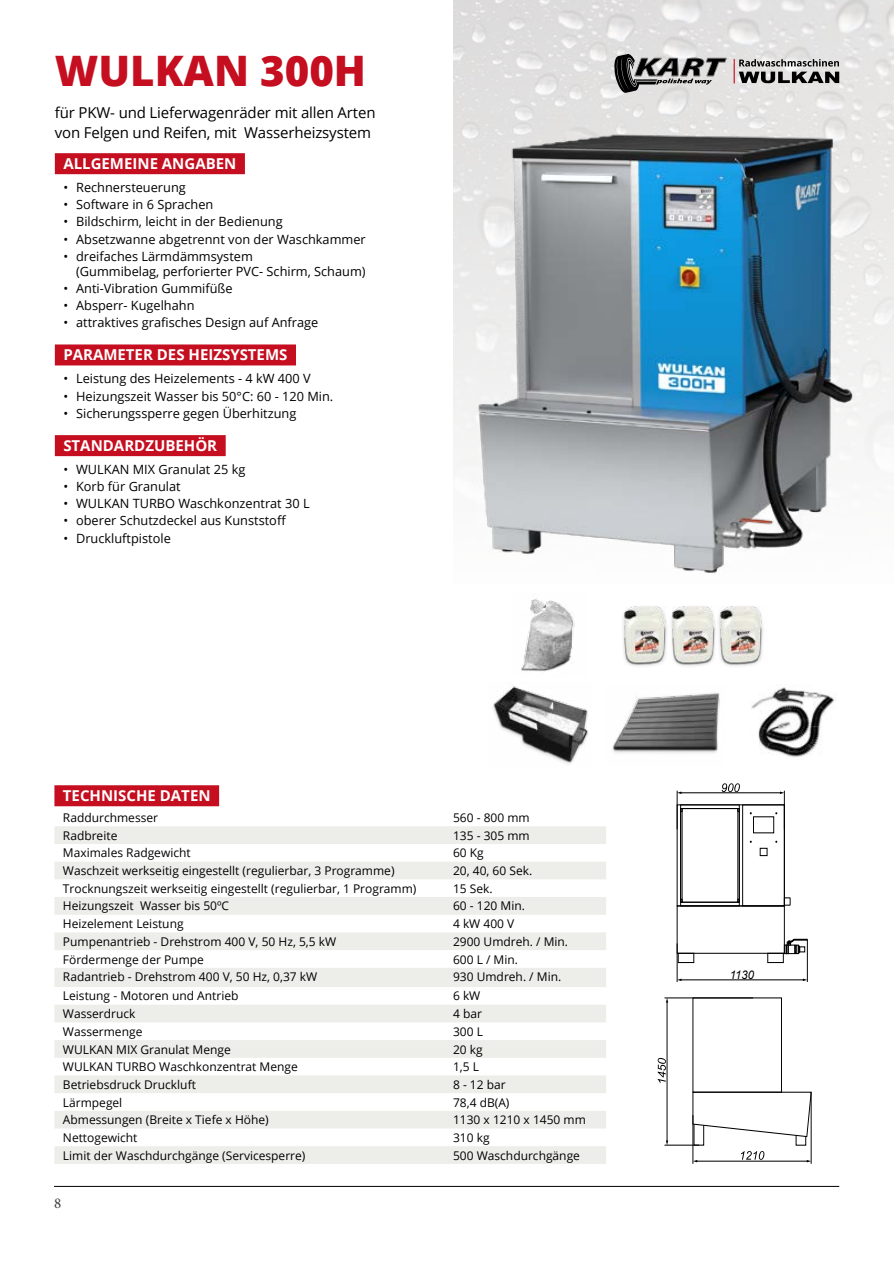
<style>
.page{position:relative;width:894px;height:1263px;background:#fff}
.page>*{position:absolute;margin:0;border:0;box-sizing:border-box;transform-origin:0 0}
.t1{font:800 42px "Open Sans";color:#c50e1f}
.t2{font:15px/19.5px "Open Sans";letter-spacing:-.01em;color:#000}
.t3{font:700 15px "Open Sans";color:#fff}
.t4{font:15px "Minion Pro";color:#3e3d40}
.t5{font:12.75px/15px "Open Sans";color:#000}
.t6{font:12px "Open Sans";color:#000}
.t7{font:italic 12px "Arial";color:#000;scale:.94 1}
</style>
<div class="page">
<img style="left:453px;top:0;width:440px;height:115px">
<hr style="left:54px;top:1186px;width:785px;height:1px;background:#000">
<svg style="left:613px;top:54px;width:113px;height:39px;background:#8e8d8d"></svg>
<svg style="left:733px;top:59px;width:106px;height:24px;background:#8d8a8a"></svg>
<div style="left:54px;top:785px;width:165px;height:21px;background:#c50e1f"></div>
<div style="left:55px;top:153px;width:190px;height:21px;background:#c50e1f"></div>
<div style="left:55px;top:344px;width:241px;height:21px;background:#c50e1f"></div>
<div style="left:55px;top:435px;width:171px;height:21px;background:#c50e1f"></div>
<svg style="left:54px;top:826px;width:552px;height:338px"></svg>
<img style="left:612px;top:693px;width:108px;height:60px">
<img style="left:751px;top:687px;width:86px;height:70px">
<img style="left:521px;top:598px;width:54px;height:74px">
<div style="left:620px;top:605px;width:49px;height:65px;background:#000;opacity:.2"></div>
<img style="left:624px;top:606px;width:45px;height:58px">
<div style="left:669px;top:605px;width:48px;height:65px;background:#000;opacity:.2"></div>
<div style="left:716px;top:605px;width:49px;height:65px;background:#000;opacity:.2"></div>
<img style="left:493px;top:686px;width:95px;height:78px">
<div style="left:692px;top:997px;width:90px;height:95px;border:1px solid #000"></div>
<hr style="left:664px;top:998px;width:89px;height:1px;background:#000">
<hr style="left:664px;top:1145px;width:35px;height:1px;background:#000">
<hr style="left:667px;top:1002px;width:1px;height:139px;background:#000">
<svg style="left:657px;top:1058px;width:9px;height:25px"></svg>
<hr style="left:692px;top:1115px;width:1px;height:49px;background:#000">
<hr style="left:811px;top:1092px;width:1px;height:72px;background:#000">
<svg style="left:692px;top:1091px;width:120px;height:71px"></svg>
<svg style="left:721px;top:783px;width:19px;height:9px"></svg>
<hr style="left:677px;top:943px;width:1px;height:39px;background:#000">
<hr style="left:807px;top:940px;width:1px;height:42px;background:#000">
<hr style="left:680px;top:979px;width:123px;height:1px;background:#000">
<hr style="left:784px;top:791px;width:1px;height:38px;background:#000">
<hr style="left:677px;top:791px;width:1px;height:38px;background:#000">
<hr style="left:680px;top:792px;width:100px;height:1px;background:#000">
<div style="left:759px;top:848px;width:8px;height:8px;border:1px solid #000"></div>
<div style="left:676px;top:905px;width:108px;height:49px;border:1px solid #000"></div>
<div style="left:678px;top:953px;width:16px;height:10px;border:1px solid #000"></div>
<div style="left:767px;top:953px;width:16px;height:10px;border:1px solid #000"></div>
<div style="left:742px;top:804px;width:42px;height:102px;border:1px solid #000"></div>
<div style="left:680px;top:804px;width:59px;height:102px;border:1px solid #000"></div>
<div style="left:680px;top:808px;width:59px;height:95px;border:1px solid #000"></div>
<div style="left:681px;top:808px;width:57px;height:95px;border:1px solid #000"></div>
<div style="left:784px;top:897px;width:6px;height:8px;border:1px solid #000"></div>
<svg style="left:784px;top:938px;width:24px;height:17px"></svg>
<img style="left:453px;top:115px;width:440px;height:458px">
<h1 class="t1" style="left:55px;top:39px;width:74px">WULKAN</h1>
<h1 class="t1" style="left:260px;top:39px;width:101px">300H</h1>
<p class="t2" style="left:55px;top:103px;width:322px">für PKW- und Lieferwagenräder mit allen Arten von Felgen und Reifen, mit Wasserheizsystem</p>
<p class="t3" style="left:63px;top:153px;width:49px">ALLGEME</p>
<p class="t3" style="left:132px;top:153px;width:74px">INE ANGABEN</p>
<p class="t5" style="left:63px;top:180px;width:124px">• Rechnersteuerung</p>
<p class="t5" style="left:63px;top:197px;width:151px">• Software in 6 Sprachen</p>
<p class="t5" style="left:63px;top:214px;width:221px">• Bildschirm, leicht in der Bedienung</p>
<p class="t5" style="left:63px;top:231px;width:304px">• Absetzwanne abgetrennt von der Waschkammer</p>
<p class="t5" style="left:76px;top:248px;width:291px;text-indent:-13px">• dreifaches Lärmdämmsystem<br>(Gummibelag, perforierter PVC- Schirm, Schaum)</p>
<p class="t5" style="left:63px;top:280px;width:171px">• Anti-Vibration Gummifüße</p>
<p class="t5" style="left:63px;top:297px;width:133px">• Absperr- Kugelhahn</p>
<p class="t5" style="left:63px;top:315px;width:256px">• attraktives grafisches Design auf Anfrage</p>
<p class="t3" style="left:63px;top:344px;width:21px">PARAMETER</p>
<p class="t3" style="left:157px;top:344px;width:102px">DES HEIZSYSTEM</p>
<p class="t3" style="left:279px;top:344px;width:10px">S</p>
<p class="t5" style="left:63px;top:371px;width:249px">• Leistung des Heizelements - 4 kW 400 V</p>
<p class="t5" style="left:63px;top:388px;width:271px">• Heizungszeit Wasser bis 50°C: 60 - 120 Min.</p>
<p class="t5" style="left:63px;top:405px;width:234px">• Sicherungssperre gegen Überhitzung</p>
<p class="t3" style="left:63px;top:435px;width:11px">STAN</p>
<p class="t3" style="left:103px;top:435px;width:62px">DARDZUBEH</p>
<p class="t3" style="left:195px;top:435px;width:20px">ÖR</p>
<p class="t5" style="left:63px;top:462px;width:183px">• WULKAN MIX Granulat 25 kg</p>
<p class="t5" style="left:63px;top:479px;width:119px">• Korb für Granulat</p>
<p class="t5" style="left:63px;top:496px;width:248px">• WULKAN TURBO Waschkonzentrat 30 L</p>
<p class="t5" style="left:63px;top:513px;width:224px">• oberer Schutzdeckel aus Kunststoff</p>
<p class="t5" style="left:63px;top:530px;width:109px">• Druckluftpistole</p>
<p class="t3" style="left:63px;top:785px;width:149px">TECHNISCHE DATEN</p>
<p class="t6" style="left:63px;top:809px;width:97px">Raddurchmesser</p>
<p class="t6" style="left:453px;top:809px;width:78px">560 - 800 mm</p>
<p class="t6" style="left:63px;top:827px;width:56px">Radbreite</p>
<p class="t6" style="left:453px;top:827px;width:78px">135 - 305 mm</p>
<p class="t6" style="left:63px;top:845px;width:129px">Maximales Radgewicht</p>
<p class="t6" style="left:453px;top:845px;width:32px">60 Kg</p>
<p class="t6" style="left:63px;top:862px;width:333px">Waschzeit werkseitig eingestellt (regulierbar, 3 Programme)</p>
<p class="t6" style="left:453px;top:862px;width:81px">20, 40, 60 Sek.</p>
<p class="t6" style="left:63px;top:880px;width:355px">Trocknungszeit werkseitig eingestellt (regulierbar, 1 Programm)</p>
<p class="t6" style="left:453px;top:880px;width:41px">15 Sek.</p>
<p class="t6" style="left:63px;top:898px;width:168px">Heizungszeit Wasser bis 50ºC</p>
<p class="t6" style="left:453px;top:898px;width:73px">60 - 120 Min.</p>
<p class="t6" style="left:63px;top:915px;width:122px">Heizelement Leistung</p>
<p class="t6" style="left:453px;top:915px;width:63px">4 kW 400 V</p>
<p class="t6" style="left:63px;top:933px;width:275px">Pumpenantrieb - Drehstrom 400 V, 50 Hz, 5,5 kW</p>
<p class="t6" style="left:453px;top:933px;width:117px">2900 Umdreh. / Min.</p>
<p class="t6" style="left:63px;top:951px;width:142px">Fördermenge der Pumpe</p>
<p class="t6" style="left:453px;top:951px;width:67px">600 L / Min.</p>
<p class="t6" style="left:63px;top:969px;width:256px">Radantrieb - Drehstrom 400 V, 50 Hz, 0,37 kW</p>
<p class="t6" style="left:453px;top:969px;width:110px">930 Umdreh. / Min.</p>
<p class="t6" style="left:63px;top:988px;width:177px">Leistung - Motoren und Antrieb</p>
<p class="t6" style="left:453px;top:988px;width:29px">6 kW</p>
<p class="t6" style="left:63px;top:1005px;width:74px">Wasserdruck</p>
<p class="t6" style="left:453px;top:1005px;width:30px">4 bar</p>
<p class="t6" style="left:63px;top:1023px;width:81px">Wassermenge</p>
<p class="t6" style="left:453px;top:1023px;width:31px">300 L</p>
<p class="t6" style="left:63px;top:1041px;width:169px">WULKAN MIX Granulat Menge</p>
<p class="t6" style="left:453px;top:1041px;width:31px">20 kg</p>
<p class="t6" style="left:63px;top:1059px;width:236px">WULKAN TURBO Waschkonzentrat Menge</p>
<p class="t6" style="left:453px;top:1059px;width:28px">1,5 L</p>
<p class="t6" style="left:63px;top:1076px;width:134px">Betriebsdruck Druckluft</p>
<p class="t6" style="left:453px;top:1076px;width:54px">8 - 12 bar</p>
<p class="t6" style="left:63px;top:1094px;width:61px">Lärmpegel</p>
<p class="t6" style="left:453px;top:1094px;width:58px">78,4 dB(A)</p>
<p class="t6" style="left:63px;top:1112px;width:207px">Abmessungen (Breite x Tiefe x Höhe)</p>
<p class="t6" style="left:453px;top:1112px;width:134px">1130 x 1210 x 1450 mm</p>
<p class="t6" style="left:63px;top:1129px;width:76px">Nettogewicht</p>
<p class="t6" style="left:453px;top:1129px;width:38px">310 kg</p>
<p class="t6" style="left:63px;top:1147px;width:244px">Limit der Waschdurchgänge (Servicesperre)</p>
<p class="t6" style="left:453px;top:1147px;width:128px">500 Waschdurchgänge</p>
<p class="t4" style="left:54px;top:1193px;width:9px">8</p>
<p class="t7" style="left:730px;top:967px;width:27px">1130</p>
</div>
